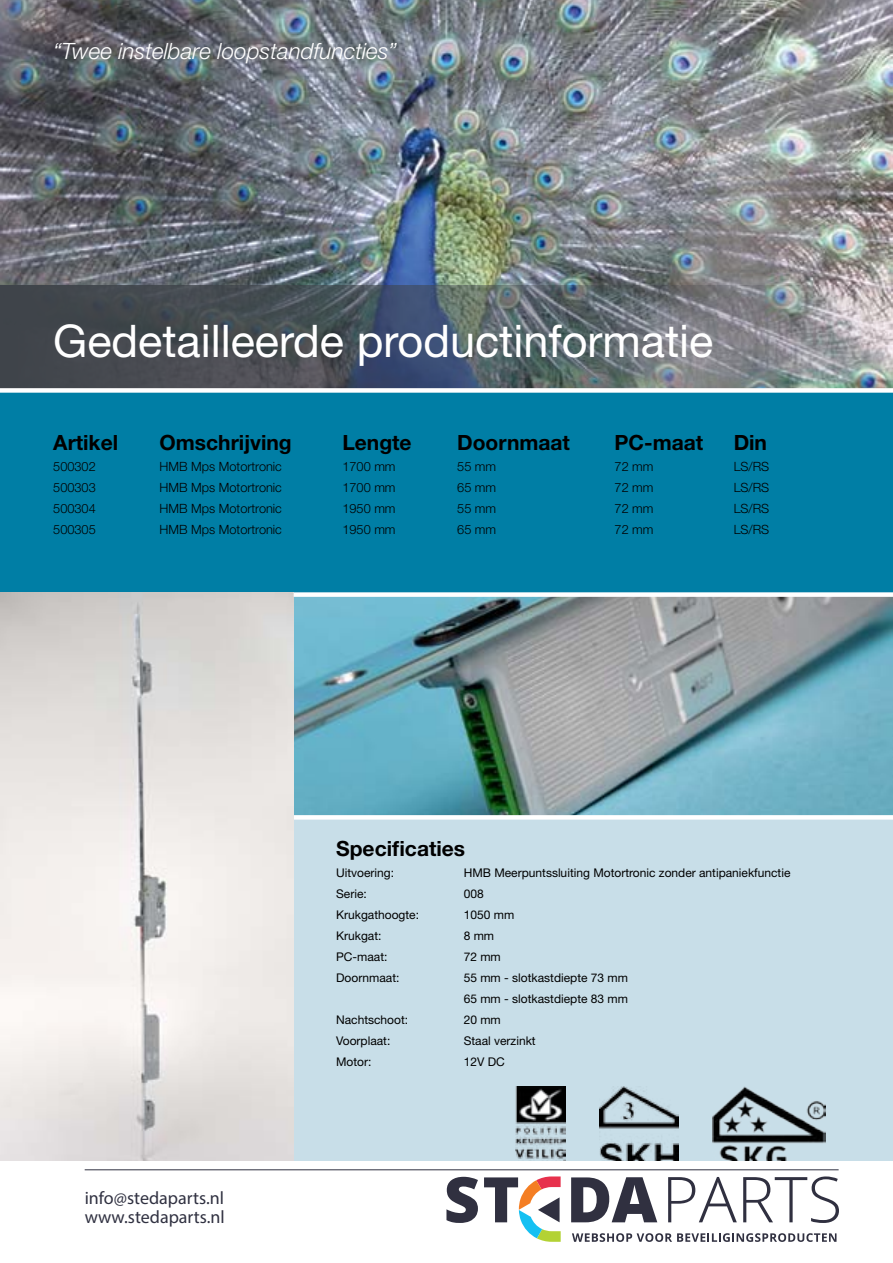
<style>
.page{position:relative;width:893px;height:1263px;background:#fff}
.page>*{position:absolute;margin:0;border:0;box-sizing:border-box;transform-origin:0 0}
.t1{font:45px "Helvetica Neue LT Std";color:#fff}
.t2{font:italic 300 22.5px "Helvetica Neue LT Std";color:#fff}
.t3{font:700 21px "Helvetica Neue LT Std";color:#000}
.t4{font:18px/19.5px "Myriad Pro";color:#303141}
.t5{font:300 12.75px "Helvetica Neue LT Std";color:#000}
.t6{font:12px/21px "Helvetica Neue LT Std";color:#000}
</style>
<div class="page">
<img style="left:0;top:0;width:892px;height:285px">
<div style="left:0;top:391px;width:892px;height:201px;background:#007ea5"></div>
<svg style="left:0;top:285px;width:892px;height:103px;background:#5f666d"></svg>
<div style="left:245px;top:592px;width:647px;height:569px;background:#c8dee8"></div>
<img style="left:712px;top:1086px;width:114px;height:75px">
<img style="left:599px;top:1086px;width:79px;height:75px">
<img style="left:515px;top:1086px;width:50px;height:75px">
<img style="left:294px;top:597px;width:598px;height:218px">
<img style="left:0;top:592px;width:294px;height:569px">
<div style="left:294px;top:815px;width:598px;height:5px;background:#fff"></div>
<div style="left:294px;top:592px;width:598px;height:5px;background:#fff"></div>
<div style="left:0;top:388px;width:892px;height:5px;background:#fff"></div>
<svg style="left:572px;top:1233px;width:264px;height:9px"></svg>
<svg style="left:446px;top:1177px;width:32px;height:46px"></svg>
<svg style="left:571px;top:1177px;width:86px;height:45px"></svg>
<svg style="left:668px;top:1177px;width:69px;height:45px"></svg>
<svg style="left:743px;top:1176px;width:96px;height:47px"></svg>
<svg style="left:484px;top:1176px;width:77px;height:66px"></svg>
<hr style="left:85px;top:1169px;width:754px;height:1px;background:#303141">
<h2 class="t2" style="left:53px;top:38px;width:345px">“Twee instelbare loopstandfuncties“</h2>
<h1 class="t1" style="left:53px;top:314px;width:662px">Gedetailleerde productinformatie</h1>
<h3 class="t3" style="left:53px;top:430px;width:66px">Artikel</h3>
<h3 class="t3" style="left:160px;top:430px;width:134px">Omschrijving</h3>
<h3 class="t3" style="left:342px;top:430px;width:71px">Lengte</h3>
<h3 class="t3" style="left:457px;top:430px;width:114px">Doornmaat</h3>
<h3 class="t3" style="left:615px;top:430px;width:90px">PC-maat</h3>
<h3 class="t3" style="left:734px;top:430px;width:35px">Din</h3>
<p class="t5" style="left:53px;top:459px;width:44px">500302</p>
<p class="t5" style="left:160px;top:459px;width:124px">HMB Mps Motortronic</p>
<p class="t5" style="left:342px;top:459px;width:55px">1700 mm</p>
<p class="t5" style="left:457px;top:459px;width:40px">55 mm</p>
<p class="t5" style="left:615px;top:459px;width:40px">72 mm</p>
<p class="t5" style="left:734px;top:459px;width:37px">LS/RS</p>
<p class="t5" style="left:53px;top:480px;width:44px">500303</p>
<p class="t5" style="left:160px;top:480px;width:124px">HMB Mps Motortronic</p>
<p class="t5" style="left:342px;top:480px;width:55px">1700 mm</p>
<p class="t5" style="left:457px;top:480px;width:40px">65 mm</p>
<p class="t5" style="left:615px;top:480px;width:40px">72 mm</p>
<p class="t5" style="left:734px;top:480px;width:37px">LS/RS</p>
<p class="t5" style="left:53px;top:501px;width:44px">500304</p>
<p class="t5" style="left:160px;top:501px;width:124px">HMB Mps Motortronic</p>
<p class="t5" style="left:342px;top:501px;width:55px">1950 mm</p>
<p class="t5" style="left:457px;top:501px;width:40px">55 mm</p>
<p class="t5" style="left:615px;top:501px;width:40px">72 mm</p>
<p class="t5" style="left:734px;top:501px;width:37px">LS/RS</p>
<p class="t5" style="left:53px;top:522px;width:44px">500305</p>
<p class="t5" style="left:160px;top:522px;width:124px">HMB Mps Motortronic</p>
<p class="t5" style="left:342px;top:522px;width:55px">1950 mm</p>
<p class="t5" style="left:457px;top:522px;width:40px">65 mm</p>
<p class="t5" style="left:615px;top:522px;width:40px">72 mm</p>
<p class="t5" style="left:734px;top:522px;width:37px">LS/RS</p>
<h3 class="t3" style="left:336px;top:835px;width:131px">Specificaties</h3>
<h3 class="t4" style="left:85px;top:1188px;width:142px">info@stedaparts.nl www.stedaparts.nl</h3>
<p class="t6" style="left:336px;top:862px;width:59px">Uitvoering:</p>
<p class="t6" style="left:464px;top:862px;width:328px">HMB Meerpuntssluiting Motortronic zonder antipaniekfunctie</p>
<p class="t6" style="left:336px;top:883px;width:32px">Serie:</p>
<p class="t6" style="left:464px;top:883px;width:22px">008</p>
<p class="t6" style="left:336px;top:904px;width:84px">Krukgathoogte:</p>
<p class="t6" style="left:464px;top:904px;width:52px">1050 mm</p>
<p class="t6" style="left:336px;top:925px;width:47px">Krukgat:</p>
<p class="t6" style="left:464px;top:925px;width:32px">8mm</p>
<p class="t6" style="left:336px;top:946px;width:53px">PC-maat:</p>
<p class="t6" style="left:464px;top:946px;width:39px">72 mm</p>
<p class="t6" style="left:336px;top:967px;width:65px">Doornmaat:</p>
<p class="t6" style="left:464px;top:967px;width:166px">55 mm - slotkastdiepte 73 mm</p>
<p class="t6" style="left:336px;top:1009px;width:74px">Nachtschoot:</p>
<p class="t6" style="left:464px;top:988px;width:166px">65 mm - slotkastdiepte 83 mm<br>20 mm</p>
<p class="t6" style="left:336px;top:1030px;width:56px">Voorplaat:</p>
<p class="t6" style="left:464px;top:1030px;width:73px">Staal verzinkt</p>
<p class="t6" style="left:336px;top:1051px;width:37px">Motor:</p>
<p class="t6" style="left:464px;top:1051px;width:43px">12V DC</p>
</div>
